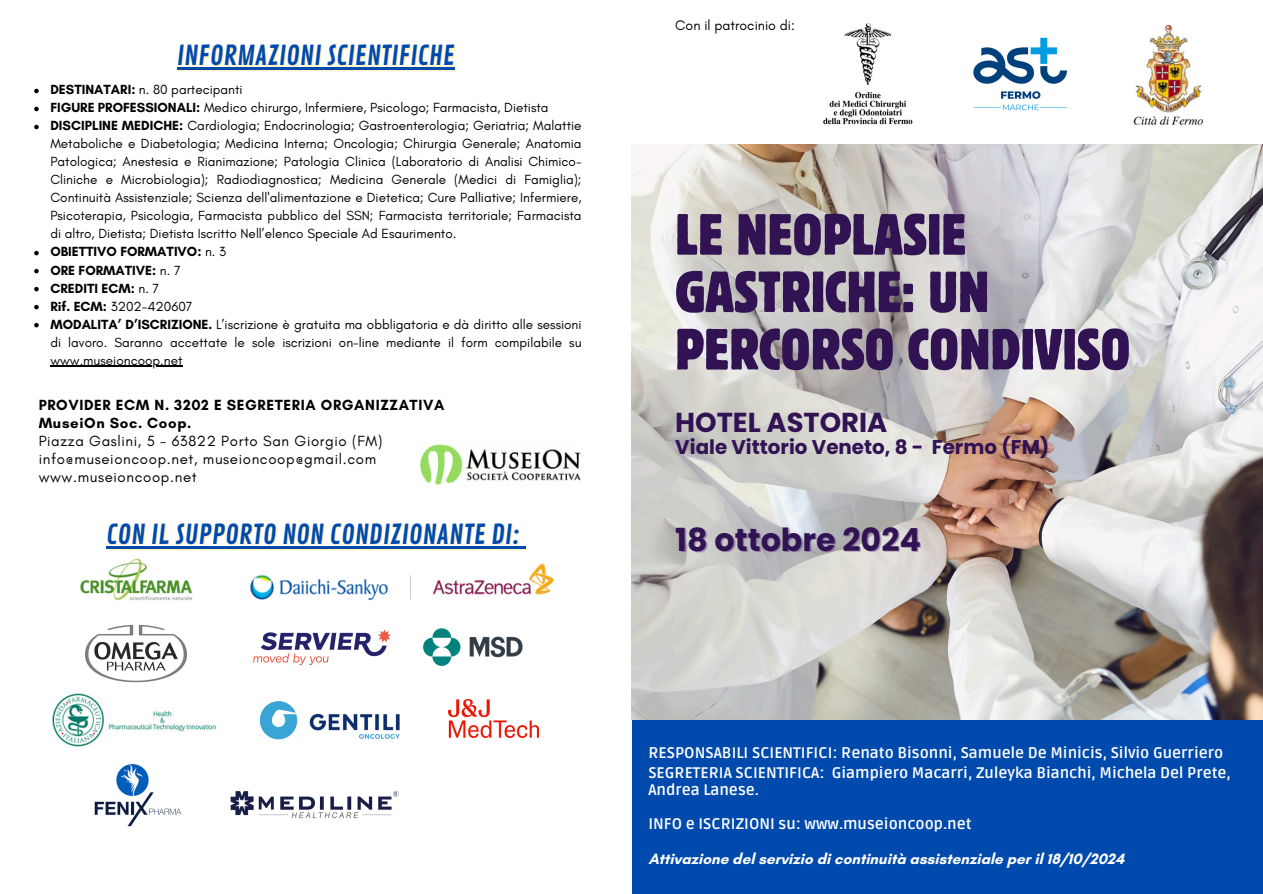
<style>
.page{position:relative;width:1263px;height:894px;background:#fff}
.page>*{position:absolute;margin:0;border:0;box-sizing:border-box;transform-origin:0 0}
.t1{font:condensed 57.45px/57.3px "Block W1 G";color:#311354}
.t2{font:700 31.8px "Poppins";color:#311354}
.t3{font:700 27.3px "Poppins";color:#311354}
.t4{font:26.85px "Contrail One";color:#004aad}
.t5{font:700 19.8px "Poppins";color:#311354}
.t6{font:700 15.3px/16.8px "Ruda";color:#fff}
.t7{font:700 15.3px "Glacial Indifference";color:#fff}
.t8{font:15px/18px "Glacial Indifference";letter-spacing:.04em;color:#000}
.t9{font:700 15px/18px "Glacial Indifference";letter-spacing:.04em;color:#000}
.t10{font:14.1px "Glacial Indifference";color:#000}
.t11{font:13.5px/18px "Glacial Indifference";color:#000;text-align:justify}
.t12{font:700 13.5px "Glacial Indifference";color:#000}
.s1{font-weight:700}
.s2{font-weight:400}
</style>
<div class="page">
<img style="left:35px;top:23px;width:1228px;height:870px">
<hr style="left:106px;top:546px;width:414px;height:2px;background:#004aad">
<svg style="left:34px;top:89px;width:5px;height:4px"></svg>
<svg style="left:34px;top:107px;width:5px;height:4px"></svg>
<svg style="left:34px;top:125px;width:5px;height:4px"></svg>
<svg style="left:34px;top:251px;width:5px;height:4px"></svg>
<svg style="left:34px;top:269px;width:5px;height:4px"></svg>
<svg style="left:34px;top:287px;width:5px;height:4px"></svg>
<svg style="left:34px;top:305px;width:5px;height:4px"></svg>
<svg style="left:34px;top:323px;width:5px;height:4px"></svg>
<hr style="left:50px;top:365px;width:133px;height:2px;background:#000">
<hr style="left:177px;top:68px;width:278px;height:2px;background:#004aad">
<h6 class="t4" style="left:177px;top:40px;width:279px">INFORMAZIONI SCIENTIFICHE</h6>
<p class="t11" style="left:50px;top:81px;width:194px"><span class="s1">DESTINATARI:</span> n. 80 partecipanti</p>
<p class="t11" style="left:50px;top:99px;width:500px"><span class="s1">FIGURE PROFESSIONALI:</span> Medico chirurgo, Infermiere, Psicologo; Farmacista, Dietista</p>
<p class="t11" style="left:50px;top:117px;width:533px"><span class="s1">DISCIPLINE MEDICHE:</span> Cardiologia; Endocrinologia; Gastroenterologia; Geriatria; Malattie Metaboliche e Diabetologia; Medicina Interna; Oncologia; Chirurgia Generale; Anatomia Patologica; Anestesia e Rianimazione; Patologia Clinica (Laboratorio di Analisi Chimico-Cliniche e Microbiologia); Radiodiagnostica; Medicina Generale (Medici di Famiglia); Continuità Assistenziale; Scienza dell'alimentazione e Dietetica; Cure Palliative; Infermiere, Psicoterapia, Psicologia, Farmacista pubblico del SSN; Farmacista territoriale; Farmacista di altro, Dietista; Dietista Iscritto Nell’elenco Speciale Ad Esaurimento.</p>
<p class="t12" style="left:50px;top:243px;width:177px">OBIETTIVO FORMATIVO: <span class="s2">n. 3</span></p>
<p class="t12" style="left:50px;top:261px;width:132px">ORE FORMATIVE: <span class="s2">n. 7</span></p>
<p class="t12" style="left:50px;top:279px;width:110px">CREDITI ECM: <span class="s2">n. 7</span></p>
<p class="t11" style="left:50px;top:297px;width:144px"><span class="s1">Rif. ECM:</span> 3202-420607</p>
<p class="t11" style="left:50px;top:315px;width:533px"><span class="s1">MODALITA’ D’ISCRIZIONE.</span> L’iscrizione è gratuita ma obbligatoria e dà diritto alle sessioni di lavoro. Saranno accettate le sole iscrizioni on-line mediante il form compilabile su</p>
<h1 class="t11" style="left:50px;top:351px;width:134px">www.museioncoop.net</h1>
<p class="t9" style="left:39px;top:395px;width:407px">PROVIDER ECM N. 3202 E SEGRETERIA ORGANIZZATIVA<br>MuseiOn Soc. Coop.</p>
<p class="t8" style="left:39px;top:431px;width:345px">Piazza Gaslini, 5 - 63822 Porto San Giorgio (FM) info@museioncoop.net, museioncoop@gmail.com www.museioncoop.net</p>
<p class="t4" style="left:106px;top:518px;width:415px">CON IL SUPPORTO NON CONDIZIONANTE DI:</p>
<p class="t10" style="left:675px;top:16px;width:121px">Con il patrocinio di:</p>
<h2 class="t1" style="left:675px;top:205px;width:457px">LE NEOPLASIE<br>GASTRICHE: UN<br>PERCORSO CONDIVISO</h2>
<h3 class="t3" style="left:675px;top:403px;width:214px">HOTEL ASTORIA</h3>
<h3 class="t5" style="left:675px;top:433px;width:376px">Viale Vittorio Veneto, 8 - Fermo (FM)</h3>
<h6 class="t2" style="left:675px;top:517px;width:247px">18 ottobre 2024</h6>
<h6 class="t6" style="left:648px;top:744px;width:576px">RESPONSABILI SCIENTIFICI: Renato Bisonni, Samuele De Minicis, Silvio Guerriero</h6>
<h6 class="t6" style="left:648px;top:765px;width:584px">SEGRETERIA SCIENTIFICA: Giampiero Macarri, Zuleyka Bianchi, Michela Del Prete,<br>Andrea Lanese.</h6>
<p class="t6" style="left:648px;top:815px;width:325px">INFO e ISCRIZIONI su: www.museioncoop.net</p>
<p class="t7" style="left:648px;top:848px;width:477px">Attivazione del servizio di continuità assistenziale per il 18/10/2024</p>
</div>
